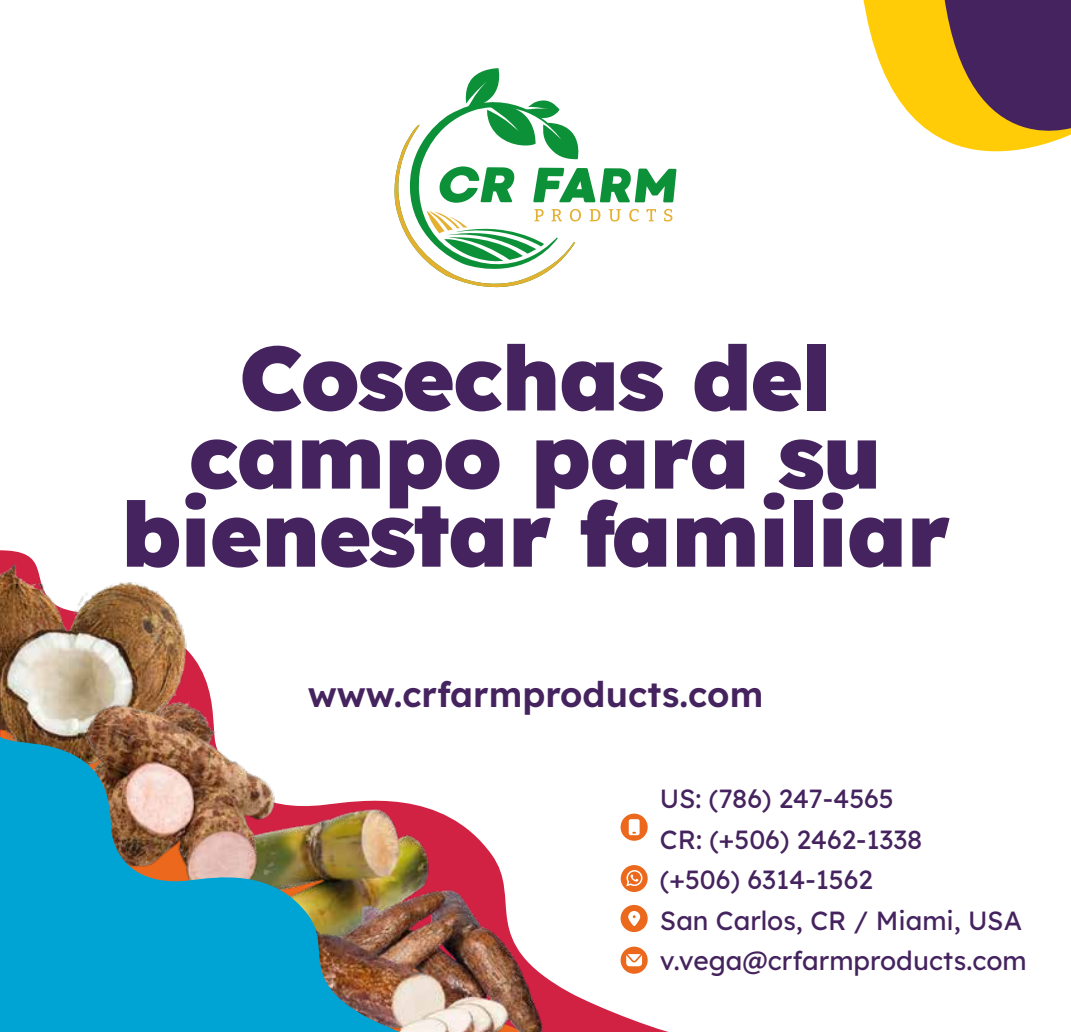
<style>
.page{position:relative;width:1071px;height:1032px;background:#fff}
.page>*{position:absolute;margin:0;border:0;box-sizing:border-box;transform-origin:0 0}
.t1{font:900 89.95px/78px "Lexend";letter-spacing:-.02em;color:#45235e;text-align:center}
.t2{font:600 35.35px "Lexend";color:#45235e}
.t3{font:26.25px/40.6px "Lexend";color:#45235e}
</style>
<div class="page">
<svg style="left:863px;top:0;width:81px;height:140px;fill:#ffcc07"></svg>
<svg style="left:944px;top:0;width:127px;height:152px;background:#7f594b"></svg>
<svg style="left:394px;top:68px;width:282px;height:220px"></svg>
<img style="left:0;top:550px;width:209px;height:140px">
<img style="left:0;top:690px;width:210px;height:5px">
<img style="left:458px;top:813px;width:207px;height:218px">
<img style="left:0;top:695px;width:458px;height:336px">
<h1 class="t1" style="left:121px;top:332px;width:831px">Cosechas del campo para su bienestar familiar</h1>
<h2 class="t2" style="left:308px;top:666px;width:457px">www.crfarmproducts.com</h2>
<p class="t3" style="left:660px;top:776px;width:368px">US: (786) 247-4565<br>CR: (+506) 2462-1338<br>(+506) 6314-1562<br>San Carlos, CR / Miami, USA v.vega@crfarmproducts.com</p>
</div>
